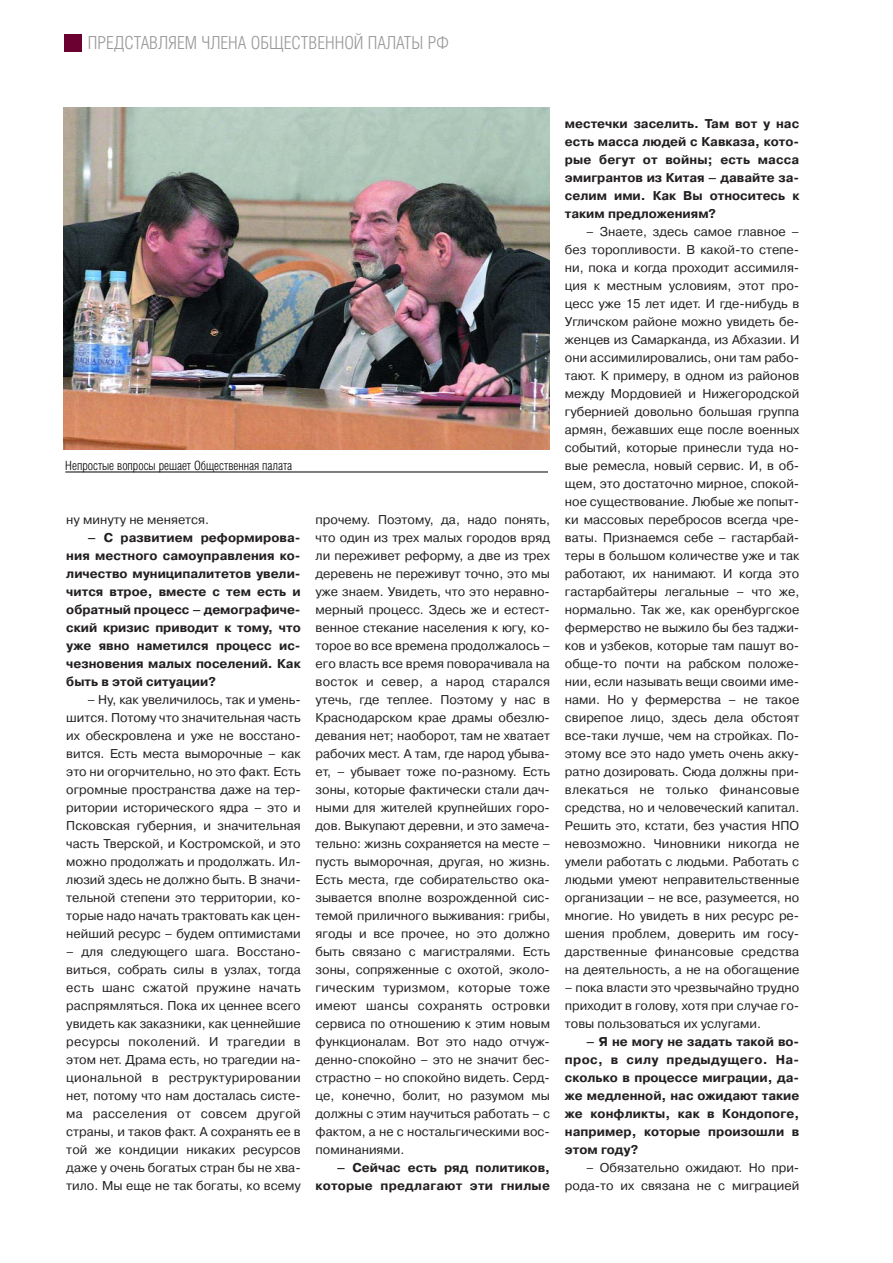
<style>
.page{position:relative;width:893px;height:1263px;background:#fff}
.page>*{position:absolute;margin:0;border:0;box-sizing:border-box;transform-origin:0 0}
.t1{font:300 18px "Helios Cond";color:#999}
.t2{font:12.75px/18px "Pragmatica C";color:#231f20;text-align:justify}
.t3{font:700 12.75px/18px "Pragmatica C";color:#231f20;text-align:justify}
.t4{font:300 12.75px "Helios Cond";color:#000}
</style>
<div class="page">
<div style="left:65px;top:34px;width:17px;height:17px;background:#6b0131"></div>
<img style="left:64px;top:108px;width:485px;height:341px">
<hr style="left:65px;top:472px;width:483px;height:1px;background:#000">
<h1 class="t1" style="left:88px;top:37px;width:362px">ПРЕДСТАВЛЯЕМ ЧЛЕНА ОБЩЕСТВЕННОЙ ПАЛАТЫ РФ</h1>
<p class="t4" style="left:65px;top:461px;width:228px">Непростые вопросы решает Общественная палата</p>
<p class="t2" style="left:66px;top:511px;width:144px">ну минуту не меняется.</p>
<p class="t3" style="left:66px;top:529px;width:236px;text-indent:21px">– С развитием реформирова&shy;ния местного самоуправления ко&shy;личество муниципалитетов увели&shy;чится втрое, вместе с тем есть и обратный процесс – демографиче&shy;ский кризис приводит к тому, что уже явно наметился процесс ис&shy;чезновения малых поселений. Как быть в этой ситуации?</p>
<p class="t2" style="left:66px;top:691px;width:236px;text-indent:21px">– Ну, как увеличилось, так и умень&shy;шится. Потому что значительная часть их обескровлена и уже не восстано&shy;вится. Есть места выморочные – как это ни огорчительно, но это факт. Есть огромные пространства даже на тер&shy;ритории исторического ядра – это и Псковская губерния, и значительная часть Тверской, и Костромской, и это можно продолжать и продолжать. Ил&shy;люзий здесь не должно быть. В значи&shy;тельной степени это территории, ко&shy;торые надо начать трактовать как цен&shy;нейший ресурс – будем оптимистами</p>
<p class="t2" style="left:66px;top:943px;width:236px">– для следующего шага. Восстано&shy;виться, собрать силы в узлах, тогда есть шанс сжатой пружине начать распрямляться. Пока их ценнее всего увидеть как заказники, как ценнейшие ресурсы поколений. И трагедии в этом нет. Драма есть, но трагедии на&shy;циональной в реструктурировании нет, потому что нам досталась систе&shy;ма расселения от совсем другой страны, и таков факт. А сохранять ее в той же кондиции никаких ресурсов даже у очень богатых стран бы не хва&shy;тило. Мы еще не так богаты, ко всему</p>
<p class="t2" style="left:315px;top:511px;width:236px">прочему. Поэтому, да, надо понять, что один из трех малых городов вряд ли переживет реформу, а две из трех деревень не переживут точно, это мы уже знаем. Увидеть, что это неравно&shy;мерный процесс. Здесь же и естест&shy;венное стекание населения к югу, ко&shy;торое во все времена продолжалось – его власть все время поворачивала на восток и север, а народ старался утечь, где теплее. Поэтому у нас в Краснодарском крае драмы обезлю&shy;девания нет; наоборот, там не хватает рабочих мест. А там, где народ убыва&shy;ет, – убывает тоже по-разному. Есть зоны, которые фактически стали дач&shy;ными для жителей крупнейших горо&shy;дов. Выкупают деревни, и это замеча&shy;тельно: жизнь сохраняется на месте – пусть выморочная, другая, но жизнь.<br>Есть места, где собирательство ока&shy;зывается вполне возрожденной сис&shy;темой приличного выживания: грибы, ягоды и все прочее, но это должно быть связано с магистралями. Есть зоны, сопряженные с охотой, эколо&shy;гическим туризмом, которые тоже имеют шансы сохранять островки сервиса по отношению к этим новым функционалам. Вот это надо отчуж&shy;денно-спокойно – это не значит бес&shy;страстно – но спокойно видеть. Серд&shy;це, конечно, болит, но разумом мы должны с этим научиться работать – с фактом, а не с ностальгическими вос&shy;поминаниями.</p>
<p class="t3" style="left:315px;top:1159px;width:236px;text-align:right">– Сейчас есть ряд политиков, которые предлагают эти гнилые</p>
<p class="t3" style="left:565px;top:115px;width:236px">местечки заселить. Там вот у нас есть масса людей с Кавказа, кото&shy;рые бегут от войны; есть масса эмигрантов из Китая – давайте за&shy;селим ими. Как Вы относитесь к таким предложениям?</p>
<p class="t2" style="left:565px;top:223px;width:236px;text-indent:21px">– Знаете, здесь самое главное – без торопливости. В какой-то степе&shy;ни, пока и когда проходит ассимиля&shy;ция к местным условиям, этот про&shy;цесс уже 15 лет идет. И где-нибудь в Угличском районе можно увидеть бе&shy;женцев из Самарканда, из Абхазии. И они ассимилировались, они там рабо&shy;тают. К примеру, в одном из районов между Мордовией и Нижегородской губернией довольно большая группа армян, бежавших еще после военных событий, которые принесли туда но&shy;вые ремесла, новый сервис. И, в об&shy;щем, это достаточно мирное, спокой&shy;ное существование. Любые же попыт&shy;ки массовых перебросов всегда чре&shy;ваты. Признаемся себе – гастарбай&shy;теры в большом количестве уже и так работают, их нанимают. И когда это гастарбайтеры легальные – что же, нормально. Так же, как оренбургское фермерство не выжило бы без таджи&shy;ков и узбеков, которые там пашут во&shy;обще-то почти на рабском положе&shy;нии, если называть вещи своими име&shy;нами. Но у фермерства – не такое свирепое лицо, здесь дела обстоят все-таки лучше, чем на стройках. По&shy;этому все это надо уметь очень акку&shy;ратно дозировать. Сюда должны при&shy;влекаться не только финансовые средства, но и человеческий капитал.<br>Решить это, кстати, без участия НПО невозможно. Чиновники никогда не умели работать с людьми. Работать с людьми умеют неправительственные организации – не все, разумеется, но многие. Но увидеть в них ресурс ре&shy;шения проблем, доверить им госу&shy;дарственные финансовые средства на деятельность, а не на обогащение</p>
<p class="t2" style="left:565px;top:979px;width:236px">– пока власти это чрезвычайно трудно приходит в голову, хотя при случае го&shy;товы пользоваться их услугами.</p>
<p class="t3" style="left:565px;top:1033px;width:236px;text-indent:21px">– Я не могу не задать такой во&shy;прос, в силу предыдущего. На&shy;сколько в процессе миграции, да&shy;же медленной, нас ожидают такие же конфликты, как в Кондопоге, например, которые произошли в этом году?</p>
<p class="t2" style="left:565px;top:1159px;width:236px;text-align:right">– Обязательно ожидают. Но при&shy;рода-то их связана не с миграцией</p>
</div>
